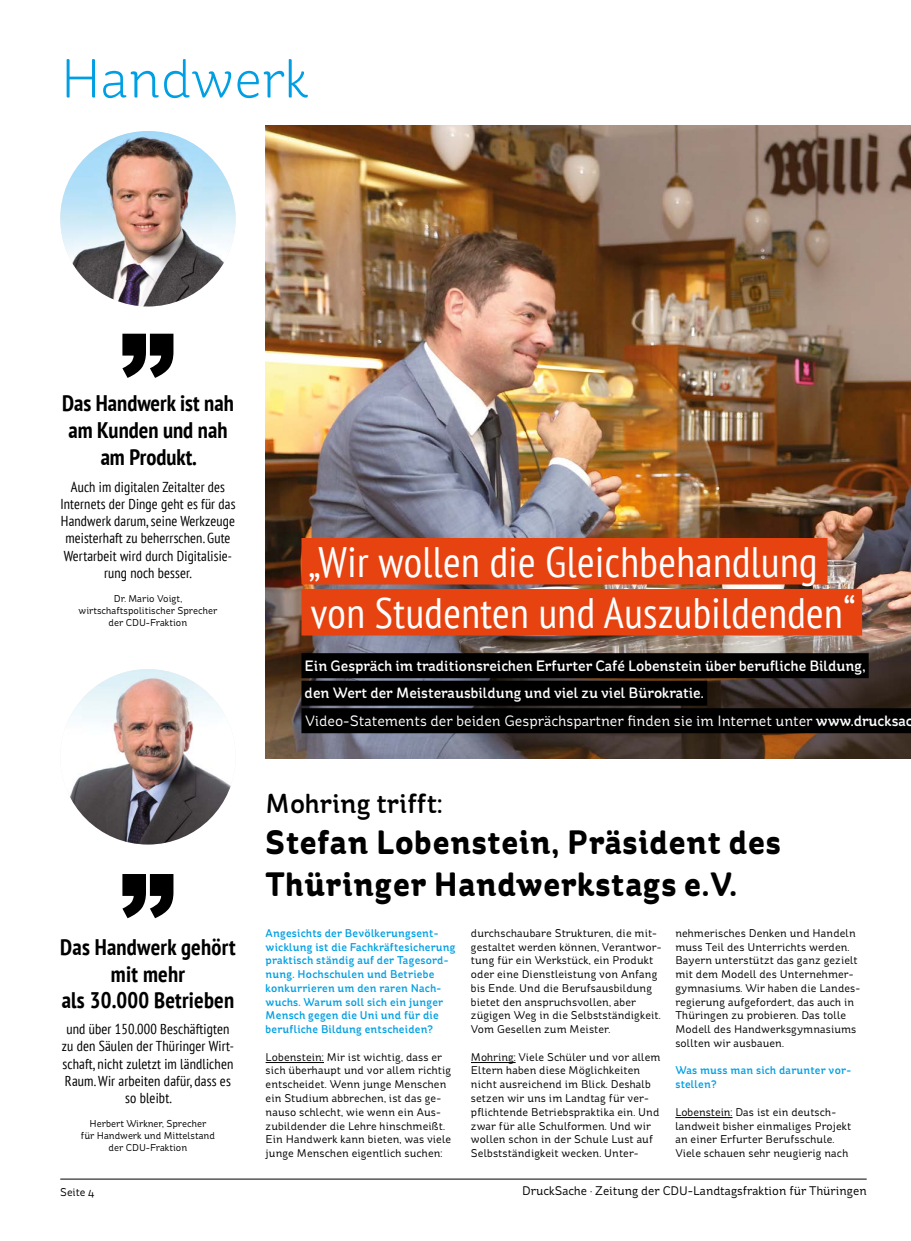
<style>
.page{position:relative;width:911px;height:1241px;background:#fff}
.page>*{position:absolute;margin:0;border:0;box-sizing:border-box;transform-origin:0 0}
.t1{font:300 55px "St Ryde";color:#009fe3}
.t2{font:condensed 42.5px/51px "PT Sans";letter-spacing:.01em;color:#fff}
.t3{font:700 33.75px/41.2px "St Ryde";letter-spacing:.025em;color:#000}
.t4{font:500 27.5px "St Ryde";color:#000}
.t5{font:700 condensed 22.5px/27px "PT Sans";letter-spacing:.005em;color:#000;text-align:center}
.t6{font:500 15px/27.5px "St Ryde";color:#fff}
.t7{font:condensed 14.38px/17.2px "PT Sans";letter-spacing:.01em;color:#000;text-align:center}
.t8{font:12.5px "St Ryde";color:#000}
.t9{font:11.25px/13.8px "St Ryde";letter-spacing:.01em;color:#000}
.t10{font:500 11.25px/13.8px "St Ryde";letter-spacing:.02em;color:#009fe3}
.t11{font:10px/12px "St Ryde";color:#000;text-align:center}
.s1{font-weight:400}
</style>
<div class="page">
<img style="left:266px;top:125px;width:645px;height:633px">
<hr style="left:60px;top:1178px;width:806px;height:1px;background:#000">
<hr style="left:266px;top:1061px;width:58px;height:1px;background:#000">
<hr style="left:471px;top:1061px;width:44px;height:1px;background:#000">
<hr style="left:675px;top:1116px;width:57px;height:1px;background:#000">
<svg style="left:122px;top:333px;width:51px;height:45px"></svg>
<svg style="left:122px;top:874px;width:51px;height:44px"></svg>
<img style="left:60px;top:131px;width:176px;height:175px;border-radius:88px">
<img style="left:60px;top:669px;width:176px;height:175px;border-radius:88px">
<div style="left:301px;top:538px;width:526px;height:46px;background:#e74310"></div>
<div style="left:301px;top:589px;width:561px;height:46px;background:#e74310"></div>
<div style="left:301px;top:653px;width:567px;height:25px;background:#000"></div>
<div style="left:301px;top:680px;width:406px;height:25px;background:#000"></div>
<div style="left:301px;top:708px;width:610px;height:25px;background:#000"></div>
<h1 class="t1" style="left:60px;top:46px;width:250px">Handwerk</h1>
<h3 class="t5" style="left:62px;top:389px;width:173px">Das Handwerk ist nah am Kunden und nah am Produkt.</h3>
<p class="t7" style="left:60px;top:477px;width:176px">Auch im digitalen Zeitalter des<br>Internets der Dinge geht es für das<br>Handwerk darum, seine Werkzeuge meisterhaft zu beherrschen. Gute<br>Wertarbeit wird durch Digitalisie&shy;rung noch besser.</p>
<p class="t11" style="left:79px;top:592px;width:140px">Dr. Mario Voigt, wirtschaftspolitischer Sprecher der CDU-Fraktion</p>
<h3 class="t5" style="left:60px;top:933px;width:177px;line-height:26.2px">Das Handwerk gehört mit mehr<br>als 30.000 Betrieben</h3>
<p class="t7" style="left:62px;top:1019px;width:174px">und über 150.000 Beschäftigten zu den Säulen der Thüringer Wirt&shy;schaft, nicht zuletzt im ländlichen<br>Raum. Wir arbeiten dafür, dass es so bleibt.</p>
<p class="t11" style="left:81px;top:1117px;width:136px">Herbert Wirkner, Sprecher<br>für Handwerk und Mittelstand der CDU-Fraktion</p>
<h2 class="t2" style="left:308px;top:535px;width:548px">„Wir wollen die Gleichbehandlung von Studenten und Auszubildenden“</h2>
<p class="t6" style="left:305px;top:652px;width:609px">Ein Gespräch im traditionsreichen Erfurter Café Lobenstein über berufliche Bildung,<br>den Wert der Meisterausbildung und viel zu viel Bürokratie.<br><span class="s1">Video-Statements der beiden Gesprächspartner finden sie im Internet unter</span> www.drucksac</p>
<h3 class="t4" style="left:266px;top:787px;width:178px">Mohring trifft:</h3>
<h3 class="t3" style="left:266px;top:823px;width:516px">Stefan Lobenstein, Präsident des<br>Thüringer Handwerkstags e.V.</h3>
<p class="t10" style="left:266px;top:926px;width:191px">Angesichts der Bevölkerungsent&shy;wicklung ist die Fachkräftesicherung praktisch ständig auf der Tagesord&shy;nung. Hochschulen und Betriebe konkurrieren um den raren Nach&shy;wuchs. Warum soll sich ein junger Mensch gegen die Uni und für die berufliche Bildung entscheiden?</p>
<p class="t9" style="left:266px;top:1049px;width:187px">Lobenstein: Mir ist wichtig, dass er sich überhaupt und vor allem richtig entscheidet. Wenn junge Menschen ein Studium abbrechen, ist das ge&shy;nauso schlecht, wie wenn ein Aus&shy;zubildender die Lehre hinschmeißt.<br>Ein Handwerk kann bieten, was viele junge Menschen eigentlich suchen:</p>
<p class="t9" style="left:471px;top:926px;width:192px">durchschaubare Strukturen, die mit&shy;gestaltet werden können, Verantwor&shy;tung für ein Werkstück, ein Produkt oder eine Dienstleistung von Anfang bis Ende. Und die Berufsausbildung bietet den anspruchsvollen, aber zügigen Weg in die Selbstständigkeit.<br>Vom Gesellen zum Meister.</p>
<p class="t9" style="left:471px;top:1049px;width:191px">Mohring: Viele Schüler und vor allem Eltern haben diese Möglichkeiten nicht ausreichend im Blick. Deshalb setzen wir uns im Landtag für ver&shy;pflichtende Betriebspraktika ein. Und zwar für alle Schulformen. Und wir wollen schon in der Schule Lust auf Selbstständigkeit wecken. Unter-</p>
<p class="t9" style="left:675px;top:926px;width:186px">nehmerisches Denken und Handeln muss Teil des Unterrichts werden.<br>Bayern unterstützt das ganz gezielt mit dem Modell des Unternehmer&shy;gymnasiums. Wir haben die Landes&shy;regierung aufgefordert, das auch in<br>Thüringen zu probieren. Das tolle<br>Modell des Handwerksgymnasiums sollten wir ausbauen.</p>
<p class="t10" style="left:675px;top:1063px;width:177px">Was muss man sich darunter vor&shy;stellen?</p>
<p class="t9" style="left:675px;top:1104px;width:177px">Lobenstein: Das ist ein deutsch&shy;landweit bisher einmaliges Projekt an einer Erfurter Berufsschule.<br>Viele schauen sehr neugierig nach</p>
<p class="t9" style="left:60px;top:1184px;width:36px">Seite 4</p>
<p class="t8" style="left:522px;top:1182px;width:346px">DruckSache · Zeitung der CDU-Landtagsfraktion für Thüringen</p>
</div>
